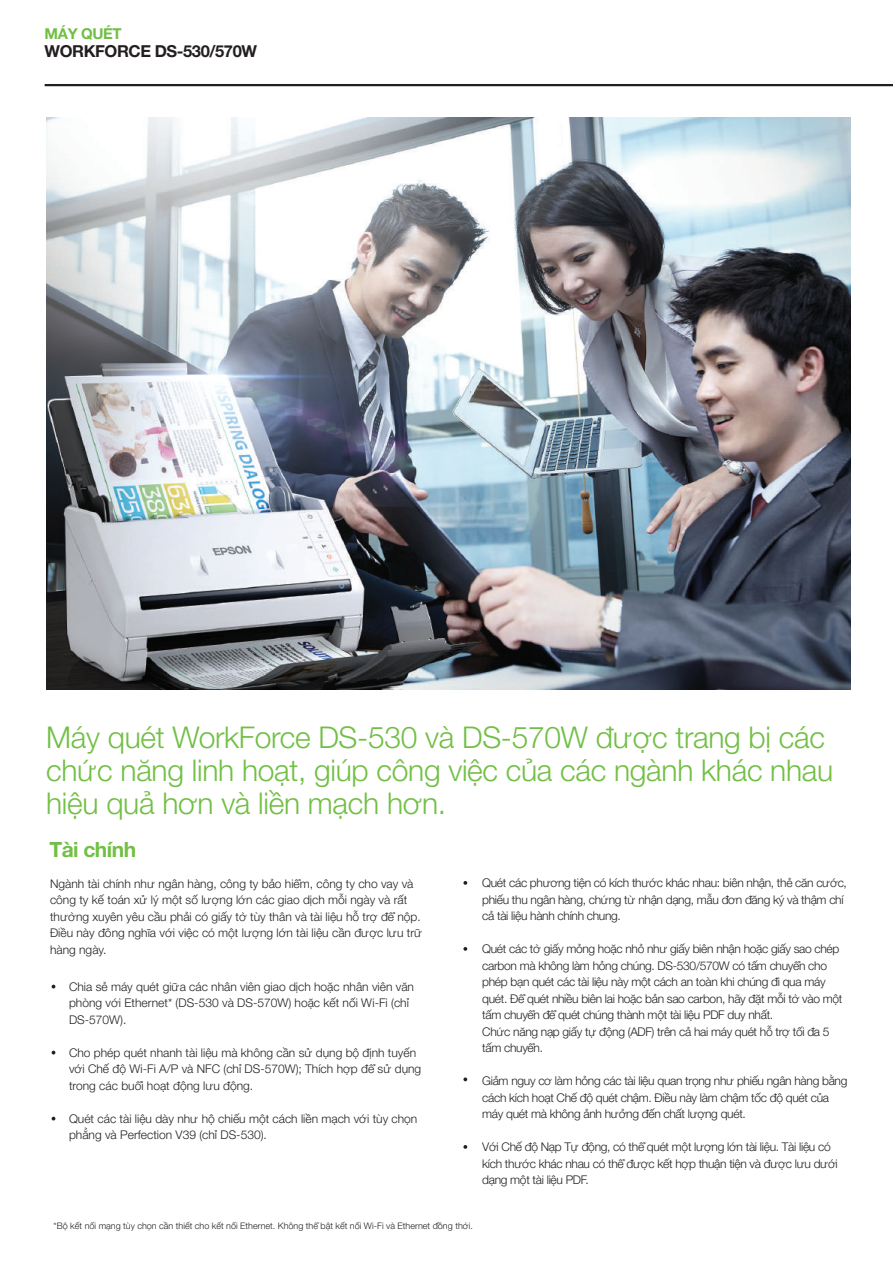
<style>
.page{position:relative;width:893px;height:1263px;background:#fff}
.page>*{position:absolute;margin:0;border:0;box-sizing:border-box;transform-origin:0 0}
.t1{font:300 30px/33px "Helvetica Neue";letter-spacing:-.01em;color:#71bf44}
.t2{font:700 21px "Helvetica Neue";letter-spacing:-.025em;color:#71bf44}
.t3{font:700 16.5px "Helvetica Neue";letter-spacing:-.025em;color:#231f20}
.t4{font:700 15px "Helvetica Neue";letter-spacing:-.025em;color:#71bf44}
.t5{font:300 12px/16.5px "Helvetica Neue";letter-spacing:-.025em;color:#231f20}
.t6{font:300 12px/16.5px "Helvetica Neue";color:#231f20}
.t7{font:300 9px "Helvetica Neue";color:#231f20}
</style>
<div class="page">
<hr style="left:45px;top:84px;width:848px;height:2px;background:#231f20">
<img style="left:46px;top:118px;width:804px;height:572px">
<svg style="left:463px;top:881px;width:4px;height:4px"></svg>
<svg style="left:463px;top:947px;width:4px;height:4px"></svg>
<svg style="left:463px;top:1077px;width:4px;height:4px"></svg>
<svg style="left:463px;top:1145px;width:4px;height:4px"></svg>
<p class="t4" style="left:45px;top:22px;width:79px">MÁY QUÉT</p>
<h3 class="t3" style="left:45px;top:38px;width:214px">WORKFORCE DS-530/570W</h3>
<h1 class="t1" style="left:46px;top:719px;width:789px">Máy quét WorkForce DS-530 và DS-570W được trang bị các chức năng linh hoạt, giúp công việc của các ngành khác nhau hiệu quả hơn và liền mạch hơn.</h1>
<h2 class="t2" style="left:49px;top:833px;width:88px">Tài chính</h2>
<p class="t6" style="left:50px;top:874px;width:374px">Ngành tài chính như ngân hàng, công ty bảo hiểm, công ty cho vay và công ty kế toán xử lý một số lượng lớn các giao dịch mỗi ngày và rất thường xuyên yêu cầu phải có giấy tờ tùy thân và tài liệu hỗ trợ để nộp.<br>Điều này đông nghĩa với việc có một lượng lớn tài liệu cần được lưu trữ hàng ngày.</p>
<p class="t6" style="left:69px;top:978px;width:346px">Chia sẻ máy quét giữa các nhân viên giao dịch hoặc nhân viên văn phòng với Ethernet* (DS-530 và DS-570W) hoặc kết nối Wi-Fi (chỉ<br>DS-570W).</p>
<p class="t6" style="left:69px;top:1044px;width:354px">Cho phép quét nhanh tài liệu mà không cần sử dụng bộ định tuyến với Chế độ Wi-Fi A/P và NFC (chỉ DS-570W); Thích hợp để sử dụng trong các buổi hoạt động lưu động.</p>
<p class="t6" style="left:69px;top:1110px;width:350px">Quét các tài liệu dày như hộ chiếu một cách liền mạch với tùy chọn phẳng và Perfection V39 (chỉ DS-530).</p>
<p class="t5" style="left:482px;top:874px;width:366px">Quét các phương tiện có kích thước khác nhau: biên nhận, thẻ căn cước, phiếu thu ngân hàng, chứng từ nhận dạng, mẫu đơn đăng ký và thậm chí cả tài liệu hành chính chung.</p>
<p class="t5" style="left:482px;top:940px;width:362px">Quét các tờ giấy mỏng hoặc nhỏ như giấy biên nhận hoặc giấy sao chép carbon mà không làm hỏng chúng. DS-530/570W có tấm chuyển cho phép bạn quét các tài liệu này một cách an toàn khi chúng đi qua máy quét. Để quét nhiều biên lai hoặc bản sao carbon, hãy đặt mỗi tờ vào một tấm chuyển để quét chúng thành một tài liệu PDF duy nhất.<br>Chức năng nạp giấy tự động (ADF) trên cả hai máy quét hỗ trợ tối đa 5 tấm chuyển.</p>
<p class="t5" style="left:482px;top:1072px;width:367px">Giảm nguy cơ làm hỏng các tài liệu quan trọng như phiếu ngân hàng bằng cách kích hoạt Chế độ quét chậm. Điều này làm chậm tốc độ quét của máy quét mà không ảnh hưởng đến chất lượng quét.</p>
<p class="t5" style="left:482px;top:1138px;width:357px">Với Chế độ Nạp Tự động, có thể quét một lượng lớn tài liệu. Tài liệu có kích thước khác nhau có thể được kết hợp thuận tiện và được lưu dưới dạng một tài liệu PDF.</p>
<p class="t7" style="left:54px;top:1218px;width:421px">*Bộ kết nối mạng tùy chọn cần thiết cho kết nối Ethernet. Không thể bật kết nối Wi-Fi và Ethernet đồng thời.</p>
</div>
